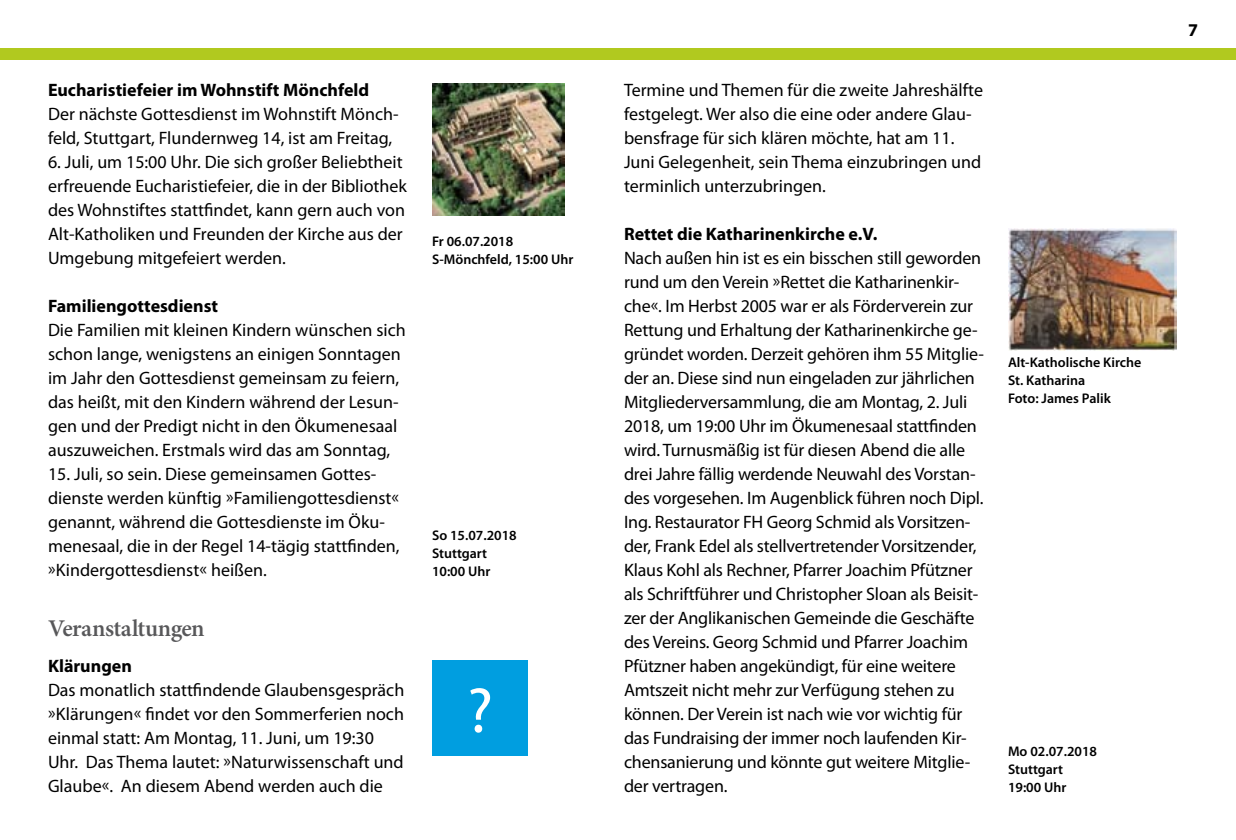
<style>
.page{position:relative;width:1236px;height:840px;background:#fff}
.page>*{position:absolute;margin:0;border:0;box-sizing:border-box;transform-origin:0 0}
.t1{font:64px "Myriad Pro";color:#fff}
.t2{font:600 24px "Minion Pro";letter-spacing:-.025em;color:#58585a}
.t3{font:18px/24px "Myriad Pro";letter-spacing:-.005em;color:#000}
.t4{font:700 18px "Myriad Pro";color:#000}
.t5{font:600 14px/18px "Myriad Pro";color:#000}
</style>
<div class="page">
<div style="left:0;top:48px;width:1236px;height:12px;background:#b1c91f"></div>
<img style="left:432px;top:84px;width:132px;height:132px">
<div style="left:432px;top:660px;width:96px;height:96px;background:#009ee0"></div>
<img style="left:1008px;top:229px;width:169px;height:122px">
<p class="t4" style="left:48px;top:78px;width:323px">Eucharistiefeier im Wohnstift Mönchfeld</p>
<p class="t3" style="left:48px;top:102px;width:352px">Der nächste Gottesdienst im Wohnstift Mönch&shy;feld, Stuttgart, Flundernweg 14, ist am Freitag,</p>
<p class="t3" style="left:48px;top:150px;width:360px">6. Juli, um 15:00 Uhr. Die sich großer Beliebtheit erfreuende Eucharistiefeier, die in der Bibliothek des Wohnstiftes stattfindet, kann gern auch von Alt-Katholiken und Freunden der Kirche aus der Umgebung mitgefeiert werden.</p>
<p class="t4" style="left:48px;top:294px;width:172px">Familiengottesdienst</p>
<p class="t3" style="left:48px;top:318px;width:359px">Die Familien mit kleinen Kindern wünschen sich schon lange, wenigstens an einigen Sonntagen im Jahr den Gottesdienst gemeinsam zu feiern, das heißt, mit den Kindern während der Lesun&shy;gen und der Predigt nicht in den Ökumenesaal auszuweichen. Erstmals wird das am Sonntag,</p>
<p class="t3" style="left:48px;top:462px;width:353px">15. Juli, so sein. Diese gemeinsamen Gottes&shy;dienste werden künftig »Familiengottesdienst« genannt, während die Gottesdienste im Öku&shy;menesaal, die in der Regel 14-tägig stattfinden, »Kindergottesdienst« heißen.</p>
<h2 class="t2" style="left:48px;top:612px;width:158px">Veranstaltungen</h2>
<p class="t4" style="left:48px;top:654px;width:85px">Klärungen</p>
<p class="t3" style="left:48px;top:678px;width:358px">Das monatlich stattfindende Glaubensgespräch »Klärungen« findet vor den Sommerferien noch einmal statt: Am Montag, 11. Juni, um 19:30<br>Uhr. Das Thema lautet: »Naturwissenschaft und Glaube«. An diesem Abend werden auch die</p>
<p class="t5" style="left:432px;top:232px;width:143px">Fr 06.07.2018<br>S-Mönchfeld, 15:00 Uhr</p>
<p class="t5" style="left:432px;top:526px;width:86px">So 15.07.2018<br>Stuttgart<br>10:00 Uhr</p>
<h1 class="t1" style="left:467px;top:671px;width:27px">?</h1>
<p class="t3" style="left:624px;top:78px;width:361px">Termine und Themen für die zweite Jahreshälfte festgelegt. Wer also die eine oder andere Glau&shy;bensfrage für sich klären möchte, hat am 11.<br>Juni Gelegenheit, sein Thema einzubringen und terminlich unterzubringen.</p>
<p class="t4" style="left:624px;top:222px;width:255px">Rettet die Katharinenkirche e.V.</p>
<p class="t3" style="left:624px;top:246px;width:361px">Nach außen hin ist es ein bisschen still geworden rund um den Verein »Rettet die Katharinenkir&shy;che«. Im Herbst 2005 war er als Förderverein zur Rettung und Erhaltung der Katharinenkirche ge&shy;gründet worden. Derzeit gehören ihm 55 Mitglie&shy;der an. Diese sind nun eingeladen zur jährlichen Mitgliederversammlung, die am Montag, 2. Juli 2018, um 19:00 Uhr im Ökumenesaal stattfinden wird. Turnusmäßig ist für diesen Abend die alle drei Jahre fällig werdende Neuwahl des Vorstan&shy;des vorgesehen. Im Augenblick führen noch Dipl.<br>Ing. Restaurator FH Georg Schmid als Vorsitzen&shy;der, Frank Edel als stellvertretender Vorsitzender, Klaus Kohl als Rechner, Pfarrer Joachim Pfützner als Schriftführer und Christopher Sloan als Beisit&shy;zer der Anglikanischen Gemeinde die Geschäfte des Vereins. Georg Schmid und Pfarrer Joachim Pfützner haben angekündigt, für eine weitere Amtszeit nicht mehr zur Verfügung stehen zu können. Der Verein ist nach wie vor wichtig für das Fundraising der immer noch laufenden Kir&shy;chensanierung und könnte gut weitere Mitglie&shy;der vertragen.</p>
<p class="t5" style="left:1008px;top:352px;width:135px">Alt-Katholische Kirche<br>St. Katharina<br>Foto: James Palik</p>
<p class="t5" style="left:1008px;top:742px;width:91px">Mo 02.07.2018<br>Stuttgart<br>19:00 Uhr</p>
<p class="t4" style="left:1188px;top:18px;width:11px">7</p>
</div>
